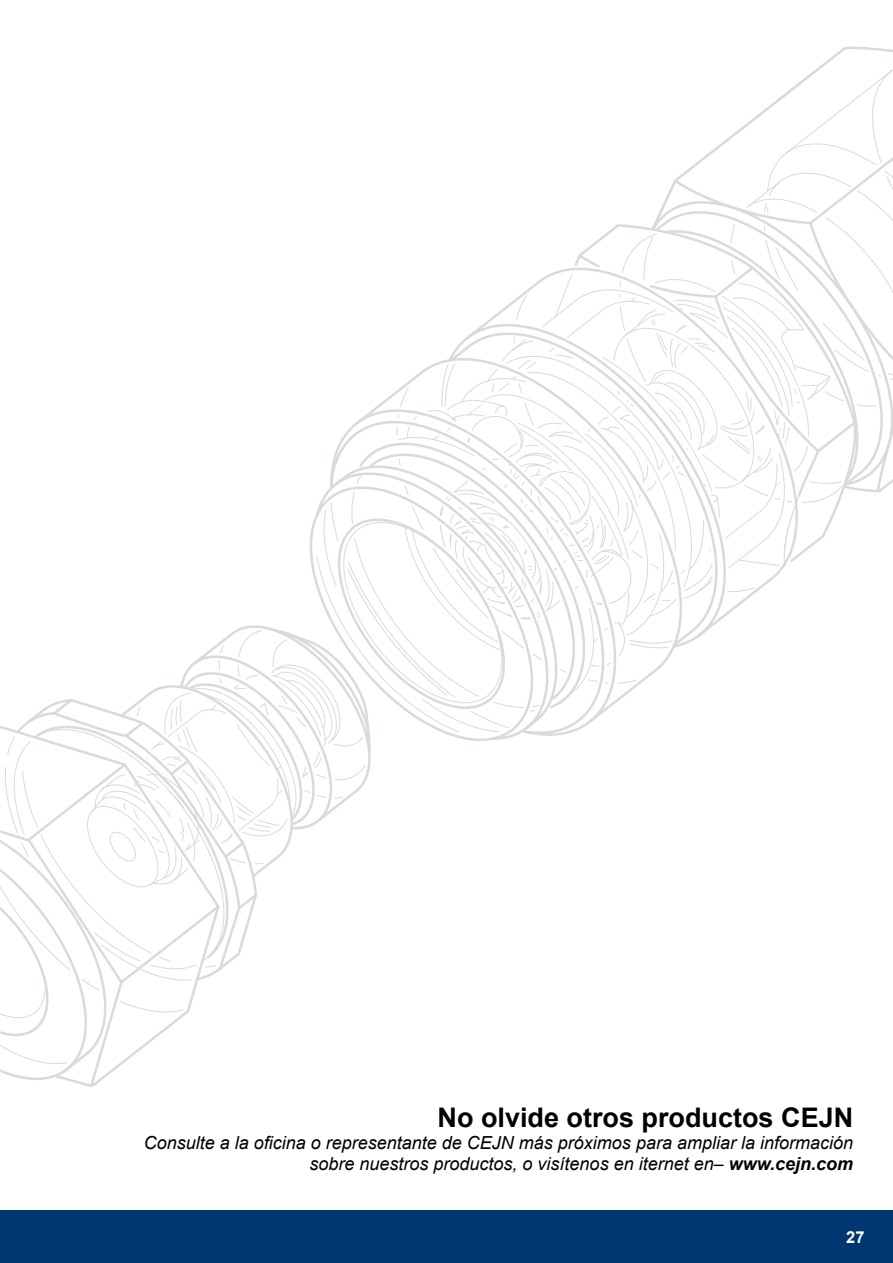
<style>
.page{position:relative;width:893px;height:1263px;background:#fff}
.page>*{position:absolute;margin:0;border:0;box-sizing:border-box;transform-origin:0 0}
.t1{font:700 27px "Arial";color:#000}
.t2{font:italic 18px/21.6px "Arial";color:#000;text-align:right}
.t3{font:700 16.5px "Arial";color:#fff}
.s1{font-weight:700}
</style>
<div class="page">
<svg style="left:0;top:630px;width:371px;height:457px"></svg>
<svg style="left:296px;top:520px;width:75px;height:240px"></svg>
<svg style="left:314px;top:489px;width:194px;height:252px"></svg>
<svg style="left:653px;top:46px;width:240px;height:447px"></svg>
<svg style="left:594px;top:225px;width:265px;height:318px"></svg>
<svg style="left:329px;top:243px;width:487px;height:495px"></svg>
<div style="left:0;top:1210px;width:893px;height:53px;background:#003771"></div>
<h1 class="t1" style="left:438px;top:1100px;width:417px">No olvide otros productos CEJN</h1>
<p class="t2" style="left:144px;top:1132px;width:711px">Consulte a la oficina o representante de CEJN más próximos para ampliar la información sobre nuestros productos, o visítenos en iternet en– <span class="s1">www.cejn.com</span></p>
<p class="t3" style="left:846px;top:1226px;width:20px">27</p>
</div>
